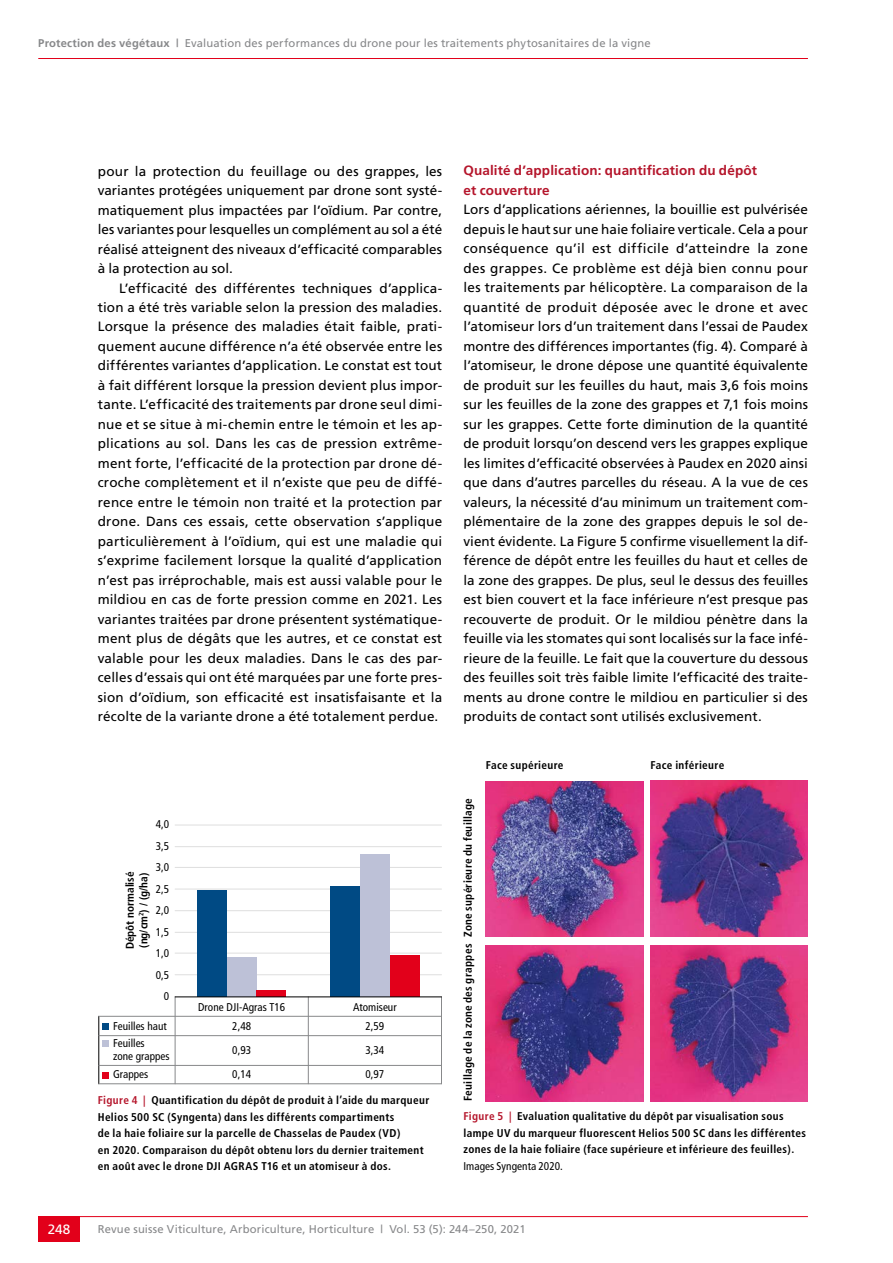
<style>
.page{position:relative;width:893px;height:1263px;background:#fff}
.page>*{position:absolute;margin:0;border:0;box-sizing:border-box;transform-origin:0 0}
.t1{font:13.5px/19.5px "Frutiger";letter-spacing:.005em;color:#000;text-align:justify}
.t2{font:700 13.5px/19.5px "Frutiger";letter-spacing:.01em;color:#b5152b}
.t3{font:13.5px "Frutiger";color:#fff}
.t4{font:700 condensed 11.25px/16.5px "Frutiger";letter-spacing:.03em;color:#000}
.t5{font:11.25px "Frutiger";letter-spacing:.015em;color:#87888a}
.t6{font:condensed 11.25px/21.5px "Frutiger";color:#000;text-align:right}
.t7{font:700 condensed 11.25px/13.5px "Frutiger";color:#000}
.s1{font-weight:700}
.s2{color:#b5152b}
</style>
<div class="page">
<hr style="left:38px;top:58px;width:770px;height:1px;background:#e2001a">
<hr style="left:38px;top:1216px;width:770px;height:1px;background:#e2001a">
<div style="left:38px;top:1216px;width:42px;height:26px;background:#e2001a"></div>
<div style="left:102px;top:1023px;width:6px;height:7px;background:#004a84"></div>
<hr style="left:441px;top:997px;width:1px;height:87px;background:#87888a">
<hr style="left:308px;top:997px;width:1px;height:87px;background:#87888a">
<hr style="left:175px;top:997px;width:1px;height:87px;background:#87888a">
<hr style="left:98px;top:1016px;width:1px;height:68px;background:#000">
<hr style="left:99px;top:1016px;width:342px;height:1px;background:#87888a">
<hr style="left:99px;top:1035px;width:342px;height:1px;background:#87888a">
<hr style="left:99px;top:1065px;width:342px;height:1px;background:#87888a">
<hr style="left:99px;top:1083px;width:342px;height:1px;background:#87888a">
<svg style="left:102px;top:1040px;width:6px;height:6px"></svg>
<svg style="left:102px;top:1072px;width:6px;height:6px"></svg>
<hr style="left:175px;top:974px;width:266px;height:1px;background:#dedede">
<hr style="left:175px;top:953px;width:266px;height:1px;background:#dedede">
<hr style="left:175px;top:932px;width:266px;height:1px;background:#dedede">
<hr style="left:175px;top:910px;width:266px;height:1px;background:#dedede">
<hr style="left:175px;top:889px;width:266px;height:1px;background:#dedede">
<hr style="left:175px;top:867px;width:266px;height:1px;background:#dedede">
<hr style="left:175px;top:846px;width:266px;height:1px;background:#dedede">
<hr style="left:175px;top:825px;width:266px;height:1px;background:#dedede">
<div style="left:330px;top:886px;width:30px;height:111px;background:#004a84"></div>
<div style="left:360px;top:854px;width:30px;height:143px;background:#bdc1d7"></div>
<div style="left:390px;top:955px;width:29px;height:42px;background:#e2001a"></div>
<div style="left:197px;top:890px;width:30px;height:107px;background:#004a84"></div>
<div style="left:227px;top:957px;width:29px;height:40px;background:#bdc1d7"></div>
<div style="left:256px;top:991px;width:30px;height:6px;background:#e2001a"></div>
<hr style="left:175px;top:996px;width:266px;height:1px;background:#000">
<img style="left:486px;top:781px;width:157px;height:156px">
<img style="left:651px;top:781px;width:157px;height:156px">
<img style="left:486px;top:946px;width:157px;height:155px">
<img style="left:650px;top:946px;width:158px;height:156px">
<p class="t5" style="left:38px;top:37px;width:614px"><span class="s1">Protection des végétaux |</span> Evaluation des performances du drone pour les traitements phytosanitaires de la vigne</p>
<p class="t1" style="left:98px;top:161px;width:346px">pour la protection du feuillage ou des grappes, les variantes protégées uniquement par drone sont systé&shy;matiquement plus impactées par l’oïdium. Par contre, les variantes pour lesquelles un complément au sol a été réalisé atteignent des niveaux d’efficacité comparables à la protection au sol.</p>
<p class="t1" style="left:98px;top:278px;width:346px;text-indent:21px">L’efficacité des différentes techniques d’applica&shy;tion a été très variable selon la pression des maladies.<br>Lorsque la présence des maladies était faible, prati&shy;quement aucune différence n’a été observée entre les différentes variantes d’application. Le constat est tout à fait différent lorsque la pression devient plus impor&shy;tante. L’efficacité des traitements par drone seul dimi&shy;nue et se situe à mi-chemin entre le témoin et les ap&shy;plications au sol. Dans les cas de pression extrême&shy;ment forte, l’efficacité de la protection par drone dé&shy;croche complètement et il n’existe que peu de diffé&shy;rence entre le témoin non traité et la protection par drone. Dans ces essais, cette observation s’applique particulièrement à l’oïdium, qui est une maladie qui s’exprime facilement lorsque la qualité d’application n’est pas irréprochable, mais est aussi valable pour le mildiou en cas de forte pression comme en 2021. Les variantes traitées par drone présentent systématique&shy;ment plus de dégâts que les autres, et ce constat est valable pour les deux maladies. Dans le cas des par&shy;celles d’essais qui ont été marquées par une forte pres&shy;sion d’oïdium, son efficacité est insatisfaisante et la récolte de la variante drone a été totalement perdue.</p>
<p class="t6" style="left:156px;top:814px;width:15px">4,0<br>3,5<br>3,0<br>2,5<br>2,0<br>1,5<br>1,0<br>0,5<br>0</p>
<p class="t6" style="left:113px;top:1036px;width:58px;line-height:13.5px;text-align:left">Feuilles<br>zone grappes</p>
<p class="t6" style="left:232px;top:1039px;width:20px">0,93</p>
<p class="t6" style="left:365px;top:1039px;width:20px">3,34</p>
<p class="t7" style="left:123px;top:949px;width:79px;rotate:-90deg">Dépôt normalisé (ng/cm<sup>2</sup>) / (g/ha)</p>
<p class="t6" style="left:353px;top:996px;width:45px">Atomiseur</p>
<p class="t6" style="left:198px;top:996px;width:89px">Drone DJI-Agras T16</p>
<p class="t6" style="left:113px;top:1015px;width:55px">Feuilles haut</p>
<p class="t6" style="left:232px;top:1015px;width:20px">2,48</p>
<p class="t6" style="left:365px;top:1015px;width:20px">2,59</p>
<p class="t6" style="left:232px;top:1064px;width:20px">0,14</p>
<p class="t6" style="left:365px;top:1064px;width:20px">0,97</p>
<p class="t6" style="left:113px;top:1064px;width:37px">Grappes</p>
<p class="t4" style="left:98px;top:1092px;width:333px"><span class="s2">Figure 4 |</span> Quantification du dépôt de produit à l’aide du marqueur Helios 500 SC (Syngenta) dans les différents compartiments<br>de la haie foliaire sur la parcelle de Chasselas de Paudex (VD)<br>en 2020. Comparaison du dépôt obtenu lors du dernier traitement en août avec le drone DJI AGRAS T16 et un atomiseur à dos.</p>
<p class="t2" style="left:463px;top:161px;width:295px">Qualité d’application: quantification du dépôt et couverture</p>
<p class="t1" style="left:463px;top:200px;width:346px">Lors d’applications aériennes, la bouillie est pulvérisée depuis le haut sur une haie foliaire verticale. Cela a pour conséquence qu’il est difficile d’atteindre la zone des grappes. Ce problème est déjà bien connu pour les traitements par hélicoptère. La comparaison de la quantité de produit déposée avec le drone et avec l’atomiseur lors d’un traitement dans l’essai de Paudex montre des différences importantes (fig. 4). Comparé à l’atomiseur, le drone dépose une quantité équivalente de produit sur les feuilles du haut, mais 3,6 fois moins sur les feuilles de la zone des grappes et 7,1 fois moins sur les grappes. Cette forte diminution de la quantité de produit lorsqu’on descend vers les grappes explique les limites d’efficacité observées à Paudex en 2020 ainsi que dans d’autres parcelles du réseau. A la vue de ces valeurs, la nécessité d’au minimum un traitement com&shy;plémentaire de la zone des grappes depuis le sol de&shy;vient évidente. La Figure 5 confirme visuellement la dif&shy;férence de dépôt entre les feuilles du haut et celles de la zone des grappes. De plus, seul le dessus des feuilles est bien couvert et la face inférieure n’est presque pas recouverte de produit. Or le mildiou pénètre dans la feuille via les stomates qui sont localisés sur la face infé&shy;rieure de la feuille. Le fait que la couverture du dessous des feuilles soit très faible limite l’efficacité des traite&shy;ments au drone contre le mildiou en particulier si des produits de contact sont utilisés exclusivement.</p>
<p class="t4" style="left:460px;top:937px;width:140px;rotate:-90deg">Zone supérieure du feuillage</p>
<p class="t4" style="left:460px;top:1101px;width:159px;rotate:-90deg">Feuillage de la zone des grappes</p>
<p class="t4" style="left:486px;top:757px;width:79px">Face supérieure</p>
<p class="t4" style="left:651px;top:757px;width:75px">Face inférieure</p>
<p class="t4" style="left:463px;top:1108px;width:344px"><span class="s2">Figure 5 |</span> Evaluation qualitative du dépôt par visualisation sous lampe UV du marqueur fluorescent Helios 500 SC dans les différentes zones de la haie foliaire (face supérieure et inférieure des feuilles).</p>
<p class="t6" style="left:463px;top:1155px;width:101px">Images Syngenta 2020.</p>
<p class="t3" style="left:48px;top:1221px;width:24px">248</p>
<p class="t5" style="left:98px;top:1223px;width:429px">Revue suisse Viticulture, Arboriculture, Horticulture | Vol. 53 (5): 244–250, 2021</p>
</div>
